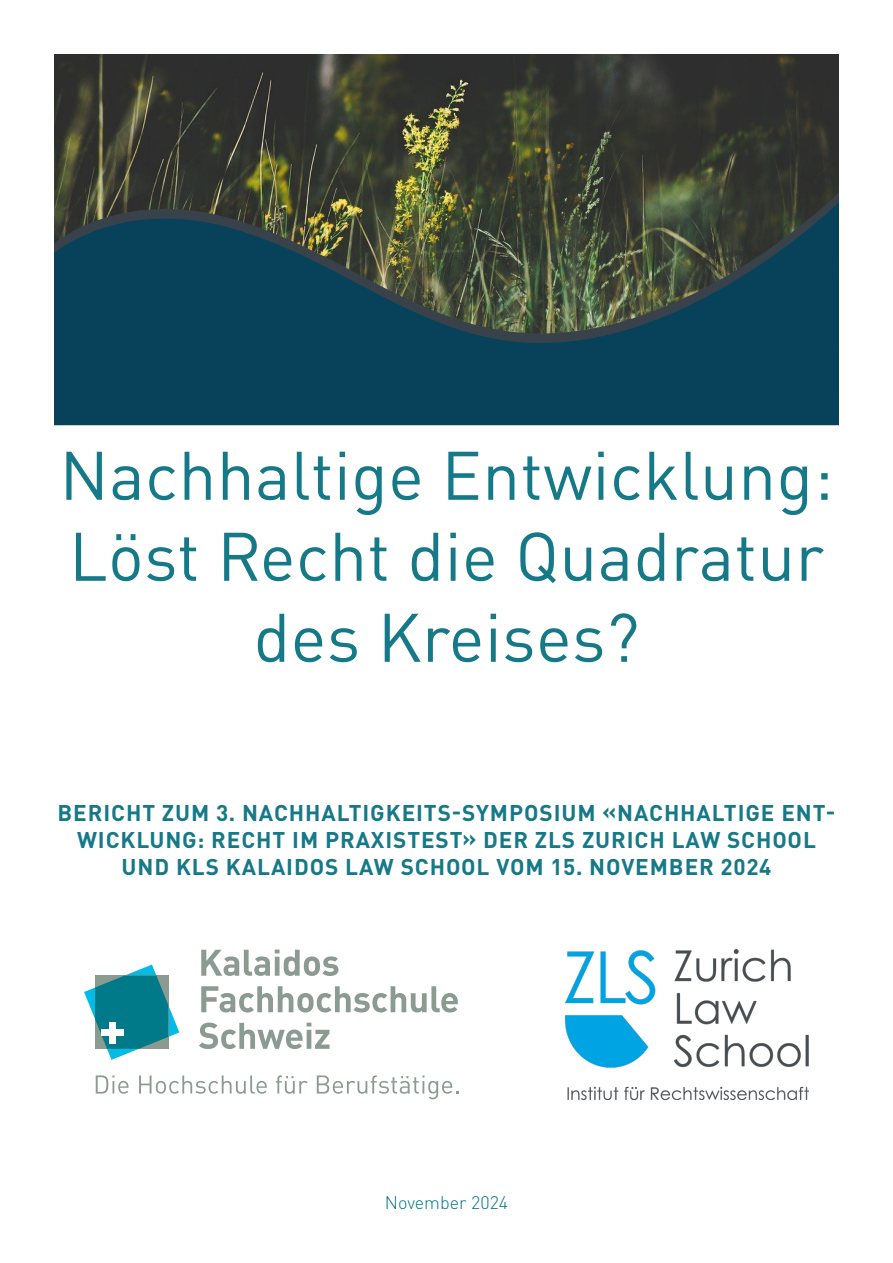
<style>
.page{position:relative;width:893px;height:1263px;background:#fff}
.page>*{position:absolute;margin:0;border:0;box-sizing:border-box;transform-origin:0 0}
.t1{font:67.5px/81px "DIN Pro";letter-spacing:.005em;color:#167988;text-align:center}
.t2{font:700 22.5px/27px "DIN Pro";letter-spacing:.04em;color:#167988;text-align:center}
.t3{font:300 18px "DIN Pro";color:#007589}
</style>
<div class="page">
<svg style="left:201px;top:949px;width:137px;height:27px"></svg>
<svg style="left:201px;top:986px;width:257px;height:26px"></svg>
<svg style="left:199px;top:1022px;width:131px;height:27px"></svg>
<svg style="left:84px;top:964px;width:95px;height:96px"></svg>
<div style="left:110px;top:1022px;width:6px;height:21px;background:#fff"></div>
<div style="left:102px;top:1029px;width:22px;height:7px;background:#fff"></div>
<svg style="left:96px;top:1075px;width:33px;height:19px"></svg>
<svg style="left:139px;top:1075px;width:128px;height:19px"></svg>
<svg style="left:276px;top:1075px;width:32px;height:19px"></svg>
<svg style="left:317px;top:1075px;width:142px;height:24px"></svg>
<img style="left:565px;top:949px;width:244px;height:150px">
<img style="left:54px;top:54px;width:785px;height:134px">
<img style="left:54px;top:188px;width:785px;height:9px">
<svg style="left:54px;top:197px;width:785px;height:228px;background:#1f474f"></svg>
<p class="t1" style="left:59px;top:428px;width:776px">Nachhaltige Entwicklung:<br>Löst Recht die Quadratur des Kreises?</p>
<p class="t2" style="left:58px;top:796px;width:779px">BERICHT ZUM 3. NACHHALTIGKEITS-SYMPOSIUM «NACHHALTIGE ENT-<br>WICKLUNG: RECHT IM PRAXISTEST» DER ZLS ZURICH LAW SCHOOL<br>UND KLS KALAIDOS LAW SCHOOL VOM 15. NOVEMBER 2024</p>
<p class="t3" style="left:385px;top:1188px;width:125px">November 2024</p>
</div>
